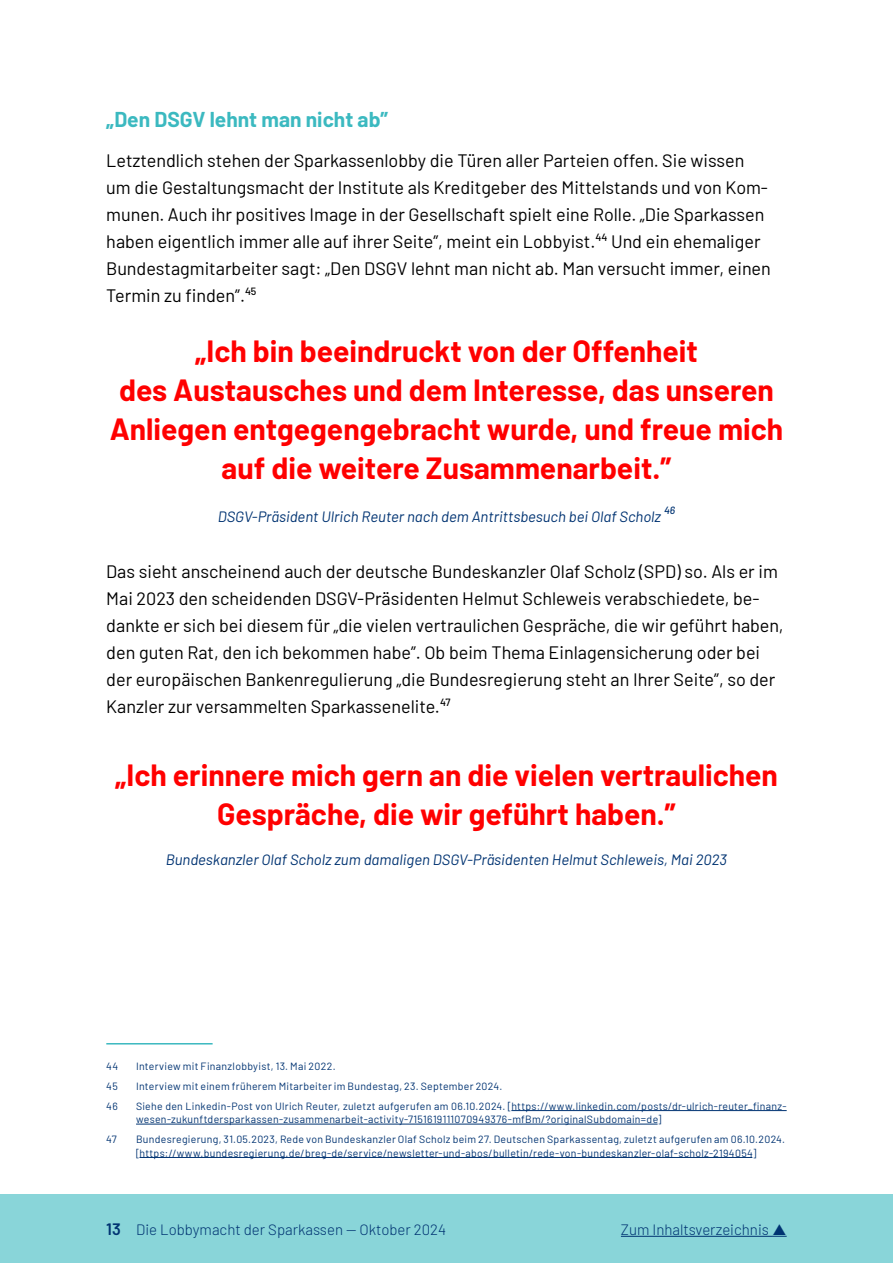
<style>
.page{position:relative;width:893px;height:1263px;background:#fff}
.page>*{position:absolute;margin:0;border:0;box-sizing:border-box;transform-origin:0 0}
.Zitat{font:700 30px/39px "Barlow";color:#f00;text-align:center}
.Zwischentitel{font:700 21px "Barlow";color:#3bb9c0}
.Fließtext{font:18px/27px "Barlow";color:#000}
.Bildunterschrift{font:italic 15px "Barlow";color:#003372}
.t1{font:300 15px "Barlow";color:#003372}
.Fußnote{font:10.5px/13.5px "Barlow";letter-spacing:.025em;color:#003372}
.Bildunterschrift-2{font:italic 500 10.5px "Barlow";color:#003372}
.s1{font-weight:600;font-size:16.5px}
</style>
<div class="page">
<div style="left:0;top:1195px;width:893px;height:68px;background:#89d5d9"></div>
<hr style="left:621px;top:1236px;width:151px;height:1px;background:#003372">
<hr style="left:106px;top:1043px;width:107px;height:1px;background:#3bb9c0">
<hr style="left:511px;top:1110px;width:276px;height:1px;background:#003372">
<hr style="left:136px;top:1124px;width:522px;height:1px;background:#003372">
<hr style="left:139px;top:1157px;width:613px;height:1px;background:#003372">
<svg style="left:772px;top:1235px;width:15px;height:2px"></svg>
<p class="Zwischentitel" style="left:106px;top:104px;width:283px">„Den DSGV lehnt man nicht ab”</p>
<p class="Fließtext" style="left:106px;top:146px;width:666px">Letztendlich stehen der Sparkassenlobby die Türen aller Parteien offen. Sie wissen um die Gestaltungsmacht der Institute als Kreditgeber des Mittelstands und von Kom&shy;munen. Auch ihr positives Image in der Gesellschaft spielt eine Rolle. „Die Sparkassen haben eigentlich immer alle auf ihrer Seite”, meint ein Lobbyist.<sup>44</sup> Und ein ehemaliger Bundestagmitarbeiter sagt: „Den DSGV lehnt man nicht ab. Man versucht immer, einen Termin zu finden”.<sup>45</sup></p>
<p class="Zitat" style="left:110px;top:330px;width:675px">„Ich bin beeindruckt von der Offenheit<br>des Austausches und dem Interesse, das unseren Anliegen entgegengebracht wurde, und freue mich auf die weitere Zusammenarbeit.”</p>
<p class="Bildunterschrift" style="left:218px;top:505px;width:445px">DSGV-Präsident Ulrich Reuter nach dem Antrittsbesuch bei Olaf Scholz</p>
<p class="Bildunterschrift-2" style="left:664px;top:503px;width:13px">46</p>
<p class="Fließtext" style="left:106px;top:557px;width:679px">Das sieht anscheinend auch der deutsche Bundeskanzler Olaf Scholz (SPD) so. Als er im Mai 2023 den scheidenden DSGV-Präsidenten Helmut Schleweis verabschiedete, be&shy;dankte er sich bei diesem für „die vielen vertraulichen Gespräche, die wir geführt haben, den guten Rat, den ich bekommen habe”. Ob beim Thema Einlagensicherung oder bei der europäischen Bankenregulierung „die Bundesregierung steht an Ihrer Seite”, so der Kanzler zur versammelten Sparkassenelite.<sup>47</sup></p>
<p class="Zitat" style="left:115px;top:754px;width:664px">„Ich erinnere mich gern an die vielen vertraulichen<br>Gespräche, die wir geführt haben.”</p>
<p class="Bildunterschrift" style="left:166px;top:848px;width:563px">Bundeskanzler Olaf Scholz zum damaligen DSGV-Präsidenten Helmut Schleweis, Mai 2023</p>
<p class="Fußnote" style="left:106px;top:1059px;width:14px">44</p>
<p class="Fußnote" style="left:136px;top:1059px;width:201px">Interview mit Finanzlobbyist, 13. Mai 2022.</p>
<p class="Fußnote" style="left:106px;top:1078px;width:13px">45</p>
<p class="Fußnote" style="left:136px;top:1078px;width:368px">Interview mit einem früherem Mitarbeiter im Bundestag, 23. September 2024.</p>
<p class="Fußnote" style="left:106px;top:1098px;width:13px">46</p>
<p class="Fußnote" style="left:136px;top:1098px;width:652px">Siehe den Linkedin-Post von Ulrich Reuter, zuletzt aufgerufen am 06.10.2024. [https://www.linkedin.com/posts/dr-ulrich-reuter_finanz&shy;wesen-zukunftdersparkassen-zusammenarbeit-activity-7151619111070949376-mfBm/?originalSubdomain=de]</p>
<p class="Fußnote" style="left:106px;top:1132px;width:12px">47</p>
<p class="Fußnote" style="left:136px;top:1132px;width:650px">Bundesregierung, 31.05.2023, Rede von Bundeskanzler Olaf Scholz beim 27. Deutschen Sparkassentag, zuletzt aufgerufen am 06.10.2024. [https://www.bundesregierung.de/breg-de/service/newsletter-und-abos/bulletin/rede-von-bundeskanzler-olaf-scholz-2194054]</p>
<p class="t1" style="left:106px;top:1219px;width:341px"><span class="s1">13</span> Die Lobbymacht der Sparkassen — Oktober 2024</p>
<p class="t1" style="left:621px;top:1219px;width:150px">Zum Inhaltsverzeichnis</p>
</div>
